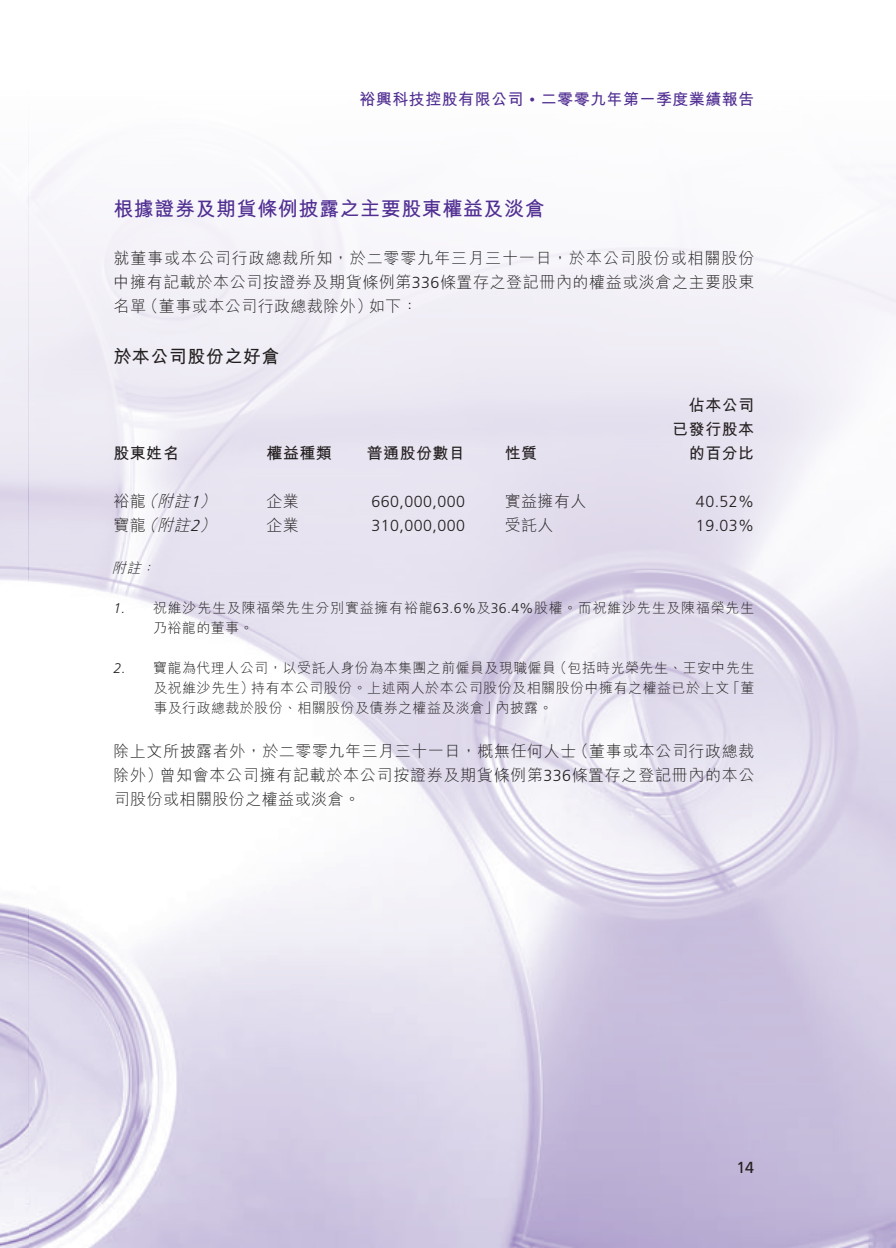
<style>
.page{position:relative;width:896px;height:1248px;background:#fff}
.page>*{position:absolute;margin:0;border:0;box-sizing:border-box;transform-origin:0 0}
.t1{font:700 20px "M Hei HK";letter-spacing:.03em;color:#502e92}
.t2{font:700 18px "M Hei HK";letter-spacing:.03em;color:#231f20}
.t3{font:300 16px/24px "M Hei HK";letter-spacing:.035em;color:#231f20}
.t4{font:300 16px "M Hei HK";letter-spacing:.055em;color:#231f20}
.t5{font:300 16px "Frutiger LT Std";letter-spacing:.03em;color:#231f20}
.t6{font:700 16px/24px "M Hei HK";letter-spacing:.03em;color:#231f20;text-align:right}
.t7{font:700 16px "M Hei HK";letter-spacing:.03em;color:#502e92}
.t8{font:italic 300 16px "M Hei HK";color:#231f20}
.t9{font:16px "Frutiger LT Std";color:#231f20}
.t10{font:300 14px "M Hei HK";letter-spacing:.035em;color:#231f20}
.t11{font:300 14px "M Hei HK";letter-spacing:.055em;color:#231f20}
.t12{font:italic 300 14px "Frutiger LT Std";color:#231f20}
.t13{font:italic 300 14px "M Hei HK";color:#231f20}
.s1{font-family:"Gill Sans Std";font-weight:400}
.s2{font-family:"Frutiger LT Std"}
</style>
<div class="page">
<img style="left:0;top:151px;width:896px;height:1096px">
<p class="t7" style="left:359px;top:87px;width:396px">裕興科技控股有限公司 <span class="s1">•</span> 二零零九年第一季度業績報告</p>
<p class="t1" style="left:113px;top:194px;width:433px">根據證券及期貨條例披露之主要股東權益及淡倉</p>
<p class="t4" style="left:113px;top:247px;width:642px">就董事或本公司行政總裁所知，於二零零九年三月三十一日，於本公司股份或相關股份</p>
<p class="t3" style="left:114px;top:270px;width:642px">中擁有記載於本公司按證券及期貨條例第<span class="s2">336</span>條置存之登記冊內的權益或淡倉之主要股東</p>
<p class="t3" style="left:369px;top:294px;width:50px">如下：</p>
<p class="t3" style="left:142px;top:294px;width:231px">（董事或本公司行政總裁除外）</p>
<p class="t3" style="left:114px;top:294px;width:34px">名單</p>
<p class="t2" style="left:113px;top:343px;width:168px">於本公司股份之好倉</p>
<p class="t6" style="left:113px;top:439px;width:67px">股東姓名</p>
<p class="t6" style="left:266px;top:439px;width:67px">權益種類</p>
<p class="t6" style="left:367px;top:439px;width:100px">普通股份數目</p>
<p class="t6" style="left:505px;top:439px;width:34px">性質</p>
<p class="t8" style="left:141px;top:489px;width:23px">（</p>
<p class="t8" style="left:190px;top:489px;width:33px">）<span class="s2">1</span></p>
<p class="t8" style="left:157px;top:489px;width:40px">附註</p>
<p class="t3" style="left:113px;top:488px;width:34px">裕龍</p>
<p class="t3" style="left:266px;top:488px;width:34px">企業</p>
<p class="t5" style="left:371px;top:492px;width:95px">660,000,000</p>
<p class="t3" style="left:505px;top:488px;width:83px">實益擁有人</p>
<p class="t6" style="left:672px;top:391px;width:83px">佔本公司已發行股本的百分比</p>
<p class="t5" style="left:696px;top:492px;width:60px">40.52%</p>
<p class="t8" style="left:141px;top:513px;width:23px">（</p>
<p class="t8" style="left:190px;top:513px;width:33px">）<span class="s2">2</span></p>
<p class="t8" style="left:157px;top:513px;width:40px">附註</p>
<p class="t3" style="left:113px;top:512px;width:34px">寶龍</p>
<p class="t3" style="left:266px;top:512px;width:34px">企業</p>
<p class="t5" style="left:371px;top:516px;width:95px">310,000,000</p>
<p class="t3" style="left:505px;top:512px;width:50px">受託人</p>
<p class="t5" style="left:696px;top:516px;width:60px">19.03%</p>
<p class="t13" style="left:112px;top:557px;width:35px">附註</p>
<p class="t13" style="left:141px;top:557px;width:20px">：</p>
<p class="t12" style="left:113px;top:599px;width:14px">1.</p>
<p class="t12" style="left:113px;top:659px;width:14px">2.</p>
<p class="t11" style="left:153px;top:597px;width:603px">祝維沙先生及陳福榮先生分別實益擁有裕龍<span class="s2">63.6%</span>及<span class="s2">36.4%</span>股權。而祝維沙先生及陳福榮先生</p>
<p class="t10" style="left:153px;top:617px;width:102px">乃裕龍的董事。</p>
<p class="t10" style="left:553px;top:657px;width:203px">（包括時光榮先生、王安中先生</p>
<p class="t10" style="left:153px;top:657px;width:404px">寶龍為代理人公司，以受託人身份為本集團之前僱員及現職僱員</p>
<p class="t10" style="left:251px;top:677px;width:479px">持有本公司股份。上述兩人於本公司股份及相關股份中擁有之權益已於上文</p>
<p class="t10" style="left:153px;top:677px;width:102px">及祝維沙先生）</p>
<p class="t10" style="left:726px;top:677px;width:30px">「董</p>
<p class="t10" style="left:153px;top:697px;width:347px">事及行政總裁於股份、相關股份及債券之權益及淡倉」</p>
<p class="t10" style="left:495px;top:697px;width:59px">內披露。</p>
<p class="t3" style="left:573px;top:738px;width:183px">（董事或本公司行政總裁</p>
<p class="t3" style="left:159px;top:738px;width:597px;text-indent:-46px">除上文所披露者外，於二零零九年三月三十一日，概無任何人士<br>曾知會本公司擁有記載於本公司按證券及期貨條例第<span class="s2">336</span>條置存之登記冊內的本公</p>
<p class="t3" style="left:114px;top:762px;width:248px">除外）<br>司股份或相關股份之權益或淡倉。</p>
<p class="t9" style="left:736px;top:1158px;width:19px">14</p>
</div>
